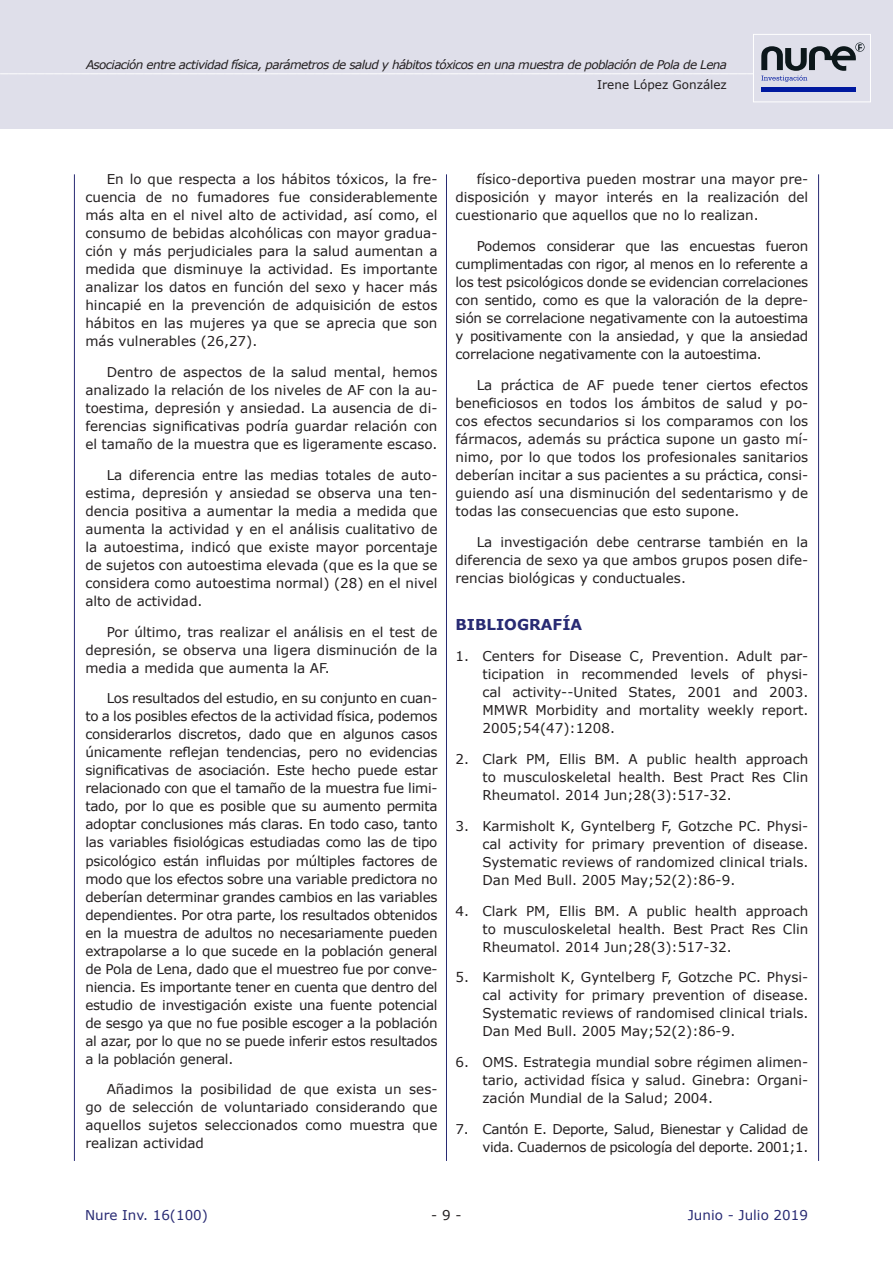
<style>
.page{position:relative;width:893px;height:1263px;background:#fff}
.page>*{position:absolute;margin:0;border:0;box-sizing:border-box;transform-origin:0 0}
.t1{font:18px "Myriad Pro";color:#fff}
.TITULO_1{font:700 15px "Verdana";color:#282a73}
.Texto{font:13.5px/18px "Verdana";color:#231f20;text-align:justify}
.Texto-2{font:13.5px/18px "Verdana";letter-spacing:-.03em;color:#231f20;text-align:right}
.t2{font:13.5px "Verdana";color:#282a73}
.t3{font:italic 12px "Verdana";letter-spacing:-.05em;color:#231f20}
.t4{font:12px "Verdana";color:#231f20}
</style>
<div class="page">
<div style="left:1px;top:0;width:892px;height:128px;background:#dfdfea"></div>
<hr style="left:0;top:0;width:1px;height:128px;background:#dfdfea">
<hr style="left:446px;top:174px;width:1px;height:987px;background:#282a73">
<hr style="left:74px;top:174px;width:1px;height:987px;background:#282a73">
<hr style="left:818px;top:174px;width:1px;height:987px;background:#282a73">
<div style="left:753px;top:34px;width:118px;height:68px;background:#dfdfea;border:1px solid #fff"></div>
<svg style="left:761px;top:43px;width:103px;height:39px"></svg>
<hr style="left:761px;top:87px;width:95px;height:4px;background:#00199f">
<p class="t3" style="left:86px;top:56px;width:642px">Asociación entre actividad física, parámetros de salud y hábitos tóxicos en una muestra de población de Pola de Lena</p>
<p class="t4" style="left:597px;top:77px;width:131px">Irene López González</p>
<h1 class="t1" style="left:0;top:55px;width:838px">_____________________________________________________________________________________________</h1>
<p class="Texto" style="left:85px;top:170px;width:354px;text-indent:21px">En lo que respecta a los hábitos tóxicos, la fre&shy;cuencia de no fumadores fue considerablemente más alta en el nivel alto de actividad, así como, el consumo de bebidas alcohólicas con mayor gradua&shy;ción y más perjudiciales para la salud aumentan a medida que disminuye la actividad. Es importante analizar los datos en función del sexo y hacer más hincapié en la prevención de adquisición de estos hábitos en las mujeres ya que se aprecia que son más vulnerables (26,27).</p>
<p class="Texto" style="left:85px;top:363px;width:354px;text-indent:21px">Dentro de aspectos de la salud mental, hemos analizado la relación de los niveles de AF con la au&shy;toestima, depresión y ansiedad. La ausencia de di&shy;ferencias significativas podría guardar relación con el tamaño de la muestra que es ligeramente escaso.</p>
<p class="Texto" style="left:85px;top:466px;width:354px;text-indent:21px">La diferencia entre las medias totales de auto&shy;estima, depresión y ansiedad se observa una ten&shy;dencia positiva a aumentar la media a medida que aumenta la actividad y en el análisis cualitativo de la autoestima, indicó que existe mayor porcentaje de sujetos con autoestima elevada (que es la que se considera como autoestima normal) (28) en el nivel alto de actividad.</p>
<p class="Texto" style="left:85px;top:623px;width:354px;text-indent:21px">Por último, tras realizar el análisis en el test de depresión, se observa una ligera disminución de la media a medida que aumenta la AF.</p>
<p class="Texto" style="left:85px;top:689px;width:354px;text-indent:21px">Los resultados del estudio, en su conjunto en cuan&shy;to a los posibles efectos de la actividad física, podemos considerarlos discretos, dado que en algunos casos únicamente reflejan tendencias, pero no evidencias significativas de asociación. Este hecho puede estar relacionado con que el tamaño de la muestra fue limi&shy;tado, por lo que es posible que su aumento permita adoptar conclusiones más claras. En todo caso, tanto las variables fisiológicas estudiadas como las de tipo psicológico están influidas por múltiples factores de modo que los efectos sobre una variable predictora no deberían determinar grandes cambios en las variables dependientes. Por otra parte, los resultados obtenidos en la muestra de adultos no necesariamente pueden extrapolarse a lo que sucede en la población general de Pola de Lena, dado que el muestreo fue por conve&shy;niencia. Es importante tener en cuenta que dentro del estudio de investigación existe una fuente potencial de sesgo ya que no fue posible escoger a la población al azar, por lo que no se puede inferir estos resultados a la población general.</p>
<p class="Texto" style="left:85px;top:1080px;width:354px;text-indent:21px">Añadimos la posibilidad de que exista un ses&shy;go de selección de voluntariado considerando que aquellos sujetos seleccionados como muestra que realizan actividad</p>
<p class="Texto" style="left:455px;top:170px;width:354px;text-indent:21px">físico-deportiva pueden mostrar una mayor pre&shy;disposición y mayor interés en la realización del cuestionario que aquellos que no lo realizan.</p>
<p class="Texto" style="left:455px;top:237px;width:354px;text-indent:21px">Podemos considerar que las encuestas fueron cumplimentadas con rigor, al menos en lo referente a los test psicológicos donde se evidencian correlaciones con sentido, como es que la valoración de la depre&shy;sión se correlacione negativamente con la autoestima y positivamente con la ansiedad, y que la ansiedad correlacione negativamente con la autoestima.</p>
<p class="Texto" style="left:455px;top:376px;width:354px;text-indent:21px">La práctica de AF puede tener ciertos efectos beneficiosos en todos los ámbitos de salud y po&shy;cos efectos secundarios si los comparamos con los fármacos, además su práctica supone un gasto mí&shy;nimo, por lo que todos los profesionales sanitarios deberían incitar a sus pacientes a su práctica, consi&shy;guiendo así una disminución del sedentarismo y de todas las consecuencias que esto supone.</p>
<p class="Texto" style="left:455px;top:533px;width:354px;text-indent:21px">La investigación debe centrarse también en la diferencia de sexo ya que ambos grupos posen dife&shy;rencias biológicas y conductuales.</p>
<p class="TITULO_1" style="left:455px;top:614px;width:128px">BIBLIOGRAFÍA</p>
<p class="Texto" style="left:482px;top:647px;width:327px;text-indent:-27px">1. Centers for Disease C, Prevention. Adult par&shy;ticipation in recommended levels of physi&shy;cal activity--United States, 2001 and 2003.<br>MMWR Morbidity and mortality weekly report.<br>2005;54(47):1208.</p>
<p class="Texto" style="left:482px;top:750px;width:327px;text-indent:-27px">2. Clark PM, Ellis BM. A public health approach to musculoskeletal health. Best Pract Res Clin Rheumatol. 2014 Jun;28(3):517-32.</p>
<p class="Texto" style="left:482px;top:817px;width:327px;text-indent:-27px">3. Karmisholt K, Gyntelberg F, Gotzche PC. Physi&shy;cal activity for primary prevention of disease.<br>Systematic reviews of randomized clinical trials.<br>Dan Med Bull. 2005 May;52(2):86-9.</p>
<p class="Texto" style="left:482px;top:901px;width:327px;text-indent:-27px">4. Clark PM, Ellis BM. A public health approach to musculoskeletal health. Best Pract Res Clin Rheumatol. 2014 Jun;28(3):517-32.</p>
<p class="Texto" style="left:482px;top:968px;width:327px;text-indent:-27px">5. Karmisholt K, Gyntelberg F, Gotzche PC. Physi&shy;cal activity for primary prevention of disease.<br>Systematic reviews of randomised clinical trials.<br>Dan Med Bull. 2005 May;52(2):86-9.</p>
<p class="Texto" style="left:482px;top:1053px;width:327px;text-indent:-27px">6. OMS. Estrategia mundial sobre régimen alimen&shy;tario, actividad física y salud. Ginebra: Organi&shy;zación Mundial de la Salud; 2004.</p>
<p class="Texto-2" style="left:455px;top:1120px;width:354px">7. Cantón E. Deporte, Salud, Bienestar y Calidad de vida. Cuadernos de psicología del deporte. 2001;1.</p>
<p class="t2" style="left:85px;top:1206px;width:124px">Nure Inv. 16(100)</p>
<p class="Texto" style="left:431px;top:1206px;width:32px">- 9 -</p>
<p class="t2" style="left:688px;top:1206px;width:122px">Junio - Julio 2019</p>
</div>
